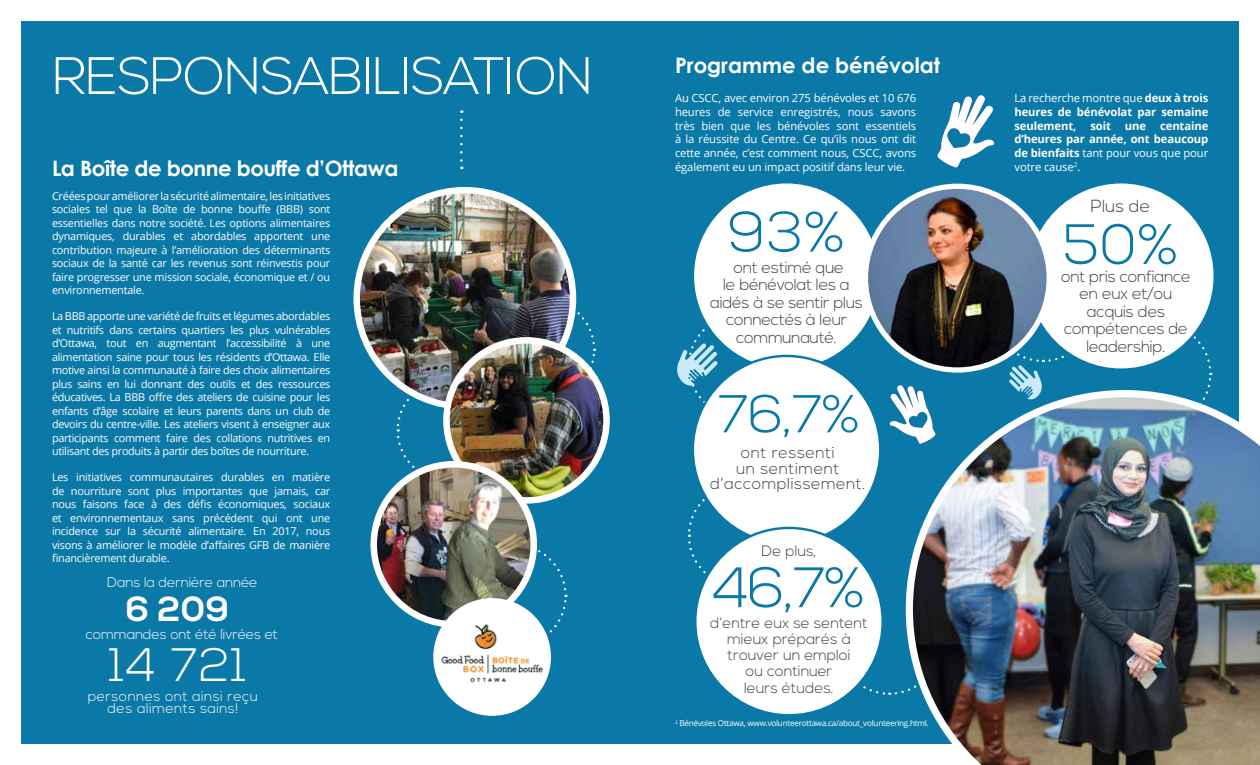
<style>
.page{position:relative;width:1260px;height:765px;background:#fff}
.page>*{position:absolute;margin:0;border:0;box-sizing:border-box;transform-origin:0 0}
.t1{font:300 56.88px "Nexa";color:#0b79a7}
.t2{font:300 53.25px "Nexa";color:#0b79a7}
.t3{font:300 52.5px "Nexa";letter-spacing:-.02em;color:#fff}
.t4{font:300 46.88px "Nexa";color:#fff}
.t5{font:700 34.75px "Nexa";color:#fff}
.t6{font:700 21.25px "Century Gothic";letter-spacing:-.02em;color:#fff}
.t7{font:700 21.25px "Century Gothic";color:#fff}
.t8{font:300 17.5px "Nexa";color:#414042}
.t9{font:300 16.25px/17.5px "Nexa";letter-spacing:-.02em;color:#414042;text-align:center}
.t10{font:300 16px/15.5px "Nexa";letter-spacing:.03em;color:#414042;text-align:center}
.t11{font:300 15px/16.2px "Nexa";color:#414042;text-align:center}
.t12{font:300 14px "Nexa";color:#fff}
.t13{font:300 14px/12.2px "Nexa";letter-spacing:.03em;color:#fff;text-align:center}
.t14{font:11.25px/13.8px "Open Sans";letter-spacing:-.01em;color:#fff;text-align:justify}
.t15{font:700 11.25px/13.8px "Open Sans";letter-spacing:-.01em;color:#fff;text-align:justify}
.t16{font:10.88px/13.5px "Open Sans";letter-spacing:-.02em;color:#fff;text-align:justify}
.t17{font:8.12px "Open Sans";letter-spacing:-.03em;color:#fff}
.s1{font-weight:400}
</style>
<div class="page">
<div style="left:21px;top:21px;width:1218px;height:723px;background:#0b79a7"></div>
<svg style="left:395px;top:297px;width:201px;height:187px"></svg>
<svg style="left:688px;top:499px;width:18px;height:75px"></svg>
<svg style="left:859px;top:601px;width:47px;height:94px"></svg>
<svg style="left:1193px;top:336px;width:20px;height:52px"></svg>
<svg style="left:511px;top:550px;width:57px;height:99px"></svg>
<img style="left:357px;top:190px;width:216px;height:216px;border-radius:108px">
<div style="left:353px;top:187px;width:223px;height:223px;border:7px solid #fff;border-radius:50%"></div>
<img style="left:446px;top:340px;width:161px;height:160px;border-radius:80px">
<div style="left:443px;top:337px;width:167px;height:167px;border:7px solid #fff;border-radius:50%"></div>
<img style="left:374px;top:464px;width:160px;height:160px;border-radius:80px">
<div style="left:370px;top:461px;width:167px;height:167px;border:7px solid #fff;border-radius:50%"></div>
<div style="left:437px;top:601px;width:111px;height:112px;background:#fff;border-radius:50%"></div>
<img style="left:437px;top:619px;width:110px;height:70px">
<div style="left:433px;top:598px;width:118px;height:118px;border:7px solid #fff;border-radius:50%"></div>
<svg style="left:460px;top:120px;width:3px;height:49px"></svg>
<div style="left:693px;top:182px;width:187px;height:188px;background:#fff;border-radius:50%"></div>
<div style="left:1027px;top:182px;width:188px;height:188px;background:#fff;border-radius:50%"></div>
<img style="left:865px;top:186px;width:184px;height:184px;border-radius:92px">
<div style="left:863px;top:184px;width:189px;height:189px;border:5px solid #fff;border-radius:50%"></div>
<img style="left:906px;top:390px;width:354px;height:375px">
<svg style="left:937px;top:95px;width:57px;height:73px"></svg>
<svg style="left:889px;top:385px;width:47px;height:59px"></svg>
<svg style="left:990px;top:257px;width:106px;height:143px"></svg>
<svg style="left:677px;top:313px;width:116px;height:90px"></svg>
<div style="left:693px;top:356px;width:187px;height:187px;background:#fff;border-radius:50%"></div>
<div style="left:695px;top:528px;width:188px;height:187px;background:#fff;border-radius:50%"></div>
<h3 class="t3" style="left:52px;top:46px;width:542px">RESPONSABILISATION</h3>
<h3 class="t6" style="left:52px;top:155px;width:348px">La Boîte de bonne bouffe d’Ottawa</h3>
<p class="t16" style="left:52px;top:189px;width:280px">Créées pour améliorer la sécurité alimentaire, les initiatives sociales tel que la Boîte de bonne bouffe (BBB) sont essentielles dans notre société. Les options alimentaires dynamiques, durables et abordables apportent une contribution majeure à l’amélioration des déterminants sociaux de la santé car les revenus sont réinvestis pour faire progresser une mission sociale, économique et / ou environnementale.</p>
<p class="t16" style="left:52px;top:309px;width:280px">La BBB apporte une variété de fruits et légumes abordables et nutritifs dans certains quartiers les plus vulnérables d’Ottawa, tout en augmentant l’accessibilité à une alimentation saine pour tous les résidents d’Ottawa. Elle motive ainsi la communauté à faire des choix alimentaires plus sains en lui donnant des outils et des ressources éducatives. La BBB offre des ateliers de cuisine pour les enfants d’âge scolaire et leurs parents dans un club de devoirs du centre-ville. Les ateliers visent à enseigner aux participants comment faire des collations nutritives en utilisant des produits à partir des boîtes de nourriture.</p>
<p class="t16" style="left:52px;top:470px;width:280px">Les initiatives communautaires durables en matière de nourriture sont plus importantes que jamais, car nous faisons face à des défis économiques, sociaux et environnementaux sans précédent qui ont une incidence sur la sécurité alimentaire. En 2017, nous visons à améliorer le modèle d’affaires GFB de manière financièrement durable.</p>
<p class="t12" style="left:107px;top:575px;width:152px">Dans la dernière année</p>
<h3 class="t5" style="left:126px;top:589px;width:105px">6 209</h3>
<h3 class="t4" style="left:109px;top:638px;width:139px">14 721</h3>
<p class="t12" style="left:86px;top:626px;width:194px">commandes ont été livrées et</p>
<p class="t13" style="left:88px;top:691px;width:172px">personnes ont ainsi reçu des aliments sains!</p>
<h3 class="t7" style="left:675px;top:52px;width:267px">Programme de bénévolat</h3>
<p class="t14" style="left:675px;top:91px;width:243px">Au CSCC, avec environ 275 bénévoles et 10 676 heures de service enregistrés, nous savons très bien que les bénévoles sont essentiels à la réussite du Centre. Ce qu’ils nous ont dit cette année, c’est comment nous, CSCC, avons également eu un impact positif dans leur vie.</p>
<p class="t15" style="left:1014px;top:91px;width:195px"><span class="s1">La recherche montre que</span> deux à trois heures de bénévolat par semaine seulement, soit une centaine d’heures par année, ont beaucoup de bienfaits <span class="s1">tant pour vous que pour votre cause</span><sup>2</sup><span class="s1">.</span></p>
<h3 class="t8" style="left:1091px;top:196px;width:61px">Plus de</h3>
<h1 class="t1" style="left:728px;top:199px;width:119px">93%</h1>
<h1 class="t1" style="left:1063px;top:212px;width:117px">50%</h1>
<h3 class="t9" style="left:710px;top:259px;width:154px">ont estimé que<br>le bénévolat les a aidés à se sentir plus connectés à leur communauté.</h3>
<h3 class="t9" style="left:1061px;top:268px;width:131px">ont pris confiance en eux et/ou acquis des compétences de leadership.</h3>
<h2 class="t2" style="left:718px;top:383px;width:144px">76,7%</h2>
<h3 class="t10" style="left:710px;top:446px;width:157px">ont ressenti<br>un sentiment d’accomplissement.</h3>
<h3 class="t11" style="left:761px;top:543px;width:57px">De plus,</h3>
<h1 class="t1" style="left:713px;top:555px;width:154px">46,7%</h1>
<h3 class="t11" style="left:710px;top:615px;width:159px">d’entre eux se sentent mieux préparés à trouver un emploi<br>ou continuer<br>leurs études.</h3>
<p class="t17" style="left:675px;top:718px;width:255px"><sup>2</sup> Bénévoles Ottawa, www.volunteerottawa.ca/about_volunteering.html.</p>
</div>
